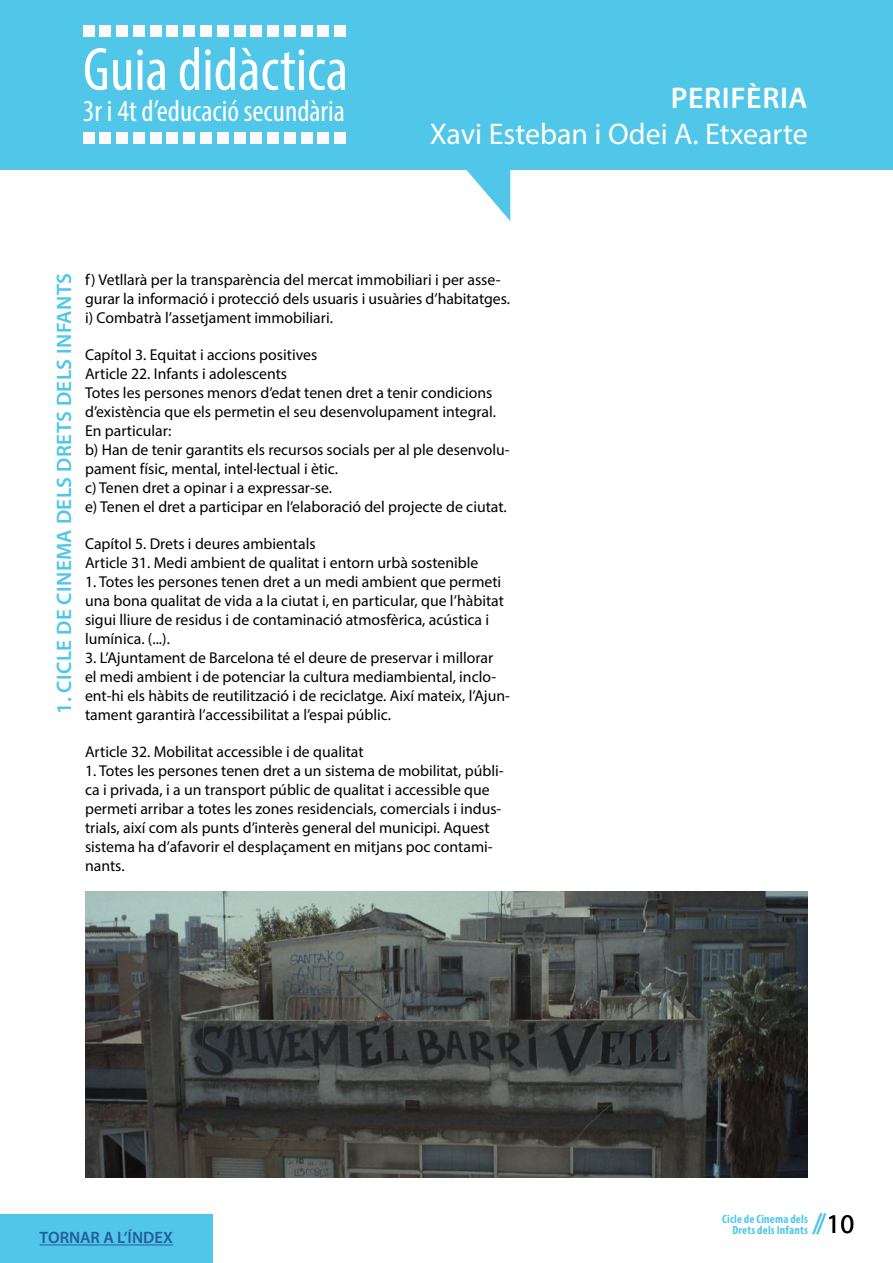
<style>
.page{position:relative;width:893px;height:1263px;background:#fff}
.page>*{position:absolute;margin:0;border:0;box-sizing:border-box;transform-origin:0 0}
.t1{font:condensed 61.5px "Myriad Pro";color:#fff}
.t2{font:condensed 30.45px "Myriad Pro";color:#fff}
.t3{font:30px "Myriad Pro";color:#fff}
.t4{font:600 30px "Myriad Pro";letter-spacing:.02em;color:#fff}
.t5{font:28.5px "Myriad Pro";color:#50c7e9}
.t6{font:600 21px "Myriad Pro";letter-spacing:.02em;color:#50c7e9}
.t7{font:600 16.5px "Myriad Pro";color:#275b9b}
.t8{font:15.75px/18.9px "Myriad Pro";color:#000}
.t9{font:700 condensed 12px/10.5px "Myriad Pro";letter-spacing:.015em;color:#50c7e9;text-align:right}
.s1{font-size:27px;color:#000}
</style>
<div class="page">
<div style="left:0;top:0;width:893px;height:169px;background:#50c7e9"></div>
<svg style="left:459px;top:169px;width:51px;height:52px"></svg>
<div style="left:83px;top:26px;width:11px;height:11px;background:#fefafc"></div>
<div style="left:100px;top:26px;width:11px;height:11px;background:#fefafc"></div>
<div style="left:116px;top:26px;width:12px;height:11px;background:#fefafc"></div>
<div style="left:133px;top:26px;width:12px;height:11px;background:#fefafc"></div>
<div style="left:150px;top:26px;width:11px;height:11px;background:#fefafc"></div>
<div style="left:167px;top:26px;width:11px;height:11px;background:#fefafc"></div>
<div style="left:183px;top:26px;width:12px;height:11px;background:#fefafc"></div>
<div style="left:200px;top:26px;width:12px;height:11px;background:#fefafc"></div>
<div style="left:217px;top:26px;width:11px;height:11px;background:#fefafc"></div>
<div style="left:234px;top:26px;width:11px;height:11px;background:#fefafc"></div>
<div style="left:251px;top:26px;width:11px;height:11px;background:#fefafc"></div>
<div style="left:267px;top:26px;width:12px;height:11px;background:#fefafc"></div>
<div style="left:284px;top:26px;width:12px;height:11px;background:#fefafc"></div>
<div style="left:301px;top:26px;width:11px;height:11px;background:#fefafc"></div>
<div style="left:318px;top:26px;width:11px;height:11px;background:#fefafc"></div>
<div style="left:334px;top:26px;width:12px;height:11px;background:#fefafc"></div>
<div style="left:83px;top:132px;width:11px;height:12px;background:#fefafc"></div>
<div style="left:100px;top:132px;width:11px;height:12px;background:#fefafc"></div>
<div style="left:116px;top:132px;width:12px;height:12px;background:#fefafc"></div>
<div style="left:133px;top:132px;width:12px;height:12px;background:#fefafc"></div>
<div style="left:150px;top:132px;width:11px;height:12px;background:#fefafc"></div>
<div style="left:167px;top:132px;width:11px;height:12px;background:#fefafc"></div>
<div style="left:183px;top:132px;width:12px;height:12px;background:#fefafc"></div>
<div style="left:200px;top:132px;width:12px;height:12px;background:#fefafc"></div>
<div style="left:217px;top:132px;width:11px;height:12px;background:#fefafc"></div>
<div style="left:234px;top:132px;width:11px;height:12px;background:#fefafc"></div>
<div style="left:251px;top:132px;width:11px;height:12px;background:#fefafc"></div>
<div style="left:267px;top:132px;width:12px;height:12px;background:#fefafc"></div>
<div style="left:284px;top:132px;width:12px;height:12px;background:#fefafc"></div>
<div style="left:301px;top:132px;width:11px;height:12px;background:#fefafc"></div>
<div style="left:318px;top:132px;width:11px;height:12px;background:#fefafc"></div>
<div style="left:334px;top:132px;width:12px;height:12px;background:#fefafc"></div>
<div style="left:0;top:1214px;width:213px;height:49px;background:#50c7e9"></div>
<hr style="left:40px;top:1244px;width:133px;height:1px;background:#275b9b">
<img style="left:85px;top:891px;width:723px;height:287px">
<h1 class="t1" style="left:83px;top:32px;width:267px">Guia didàctica</h1>
<h2 class="t2" style="left:83px;top:93px;width:263px">3r i 4t d’educació secundària</h2>
<h3 class="t4" style="left:671px;top:79px;width:138px">PERIFÈRIA</h3>
<h3 class="t3" style="left:430px;top:115px;width:380px">Xavi Esteban i Odei A. Etxearte</h3>
<h3 class="t6" style="left:51px;top:714px;width:442px;rotate:-90deg">1. CICLE DE CINEMA DELS DRETS DELS INFANTS</h3>
<p class="t8" style="left:85px;top:270px;width:426px">f) Vetllarà per la transparència del mercat immobiliari i per asse&shy;gurar la informació i protecció dels usuaris i usuàries d’habitatges. i) Combatrà l’assetjament immobiliari.</p>
<p class="t8" style="left:85px;top:345px;width:426px">Capítol 3. Equitat i accions positives<br>Article 22. Infants i adolescents<br>Totes les persones menors d’edat tenen dret a tenir condicions d’existència que els permetin el seu desenvolupament integral.<br>En particular:<br>b) Han de tenir garantits els recursos socials per al ple desenvolu&shy;pament físic, mental, intel·lectual i ètic.<br>c) Tenen dret a opinar i a expressar-se.<br>e) Tenen el dret a participar en l’elaboració del projecte de ciutat.</p>
<p class="t8" style="left:85px;top:534px;width:395px">Capítol 5. Drets i deures ambientals<br>Article 31. Medi ambient de qualitat i entorn urbà sostenible</p>
<p class="t8" style="left:85px;top:572px;width:420px">1. Totes les persones tenen dret a un medi ambient que permeti una bona qualitat de vida a la ciutat i, en particular, que l’hàbitat sigui lliure de residus i de contaminació atmosfèrica, acústica i lumínica. (...).</p>
<p class="t8" style="left:85px;top:648px;width:426px">3. L’Ajuntament de Barcelona té el deure de preservar i millorar<br>el medi ambient i de potenciar la cultura mediambiental, inclo&shy;ent-hi els hàbits de reutilització i de reciclatge. Així mateix, l’Ajun&shy;tament garantirà l’accessibilitat a l’espai públic.</p>
<p class="t8" style="left:85px;top:742px;width:280px">Article 32. Mobilitat accessible i de qualitat</p>
<p class="t8" style="left:85px;top:761px;width:420px">1. Totes les persones tenen dret a un sistema de mobilitat, públi&shy;ca i privada, i a un transport públic de qualitat i accessible que permeti arribar a totes les zones residencials, comercials i indus&shy;trials, així com als punts d’interès general del municipi. Aquest sistema ha d’afavorir el desplaçament en mitjans poc contami&shy;nants.</p>
<p class="t7" style="left:40px;top:1227px;width:135px">TORNAR A L’ÍNDEX</p>
<h3 class="t5" style="left:812px;top:1206px;width:43px">//<span class="s1">10</span></h3>
<p class="t9" style="left:722px;top:1213px;width:87px">Cicle de Cinema dels<br>Drets dels Infants</p>
</div>
